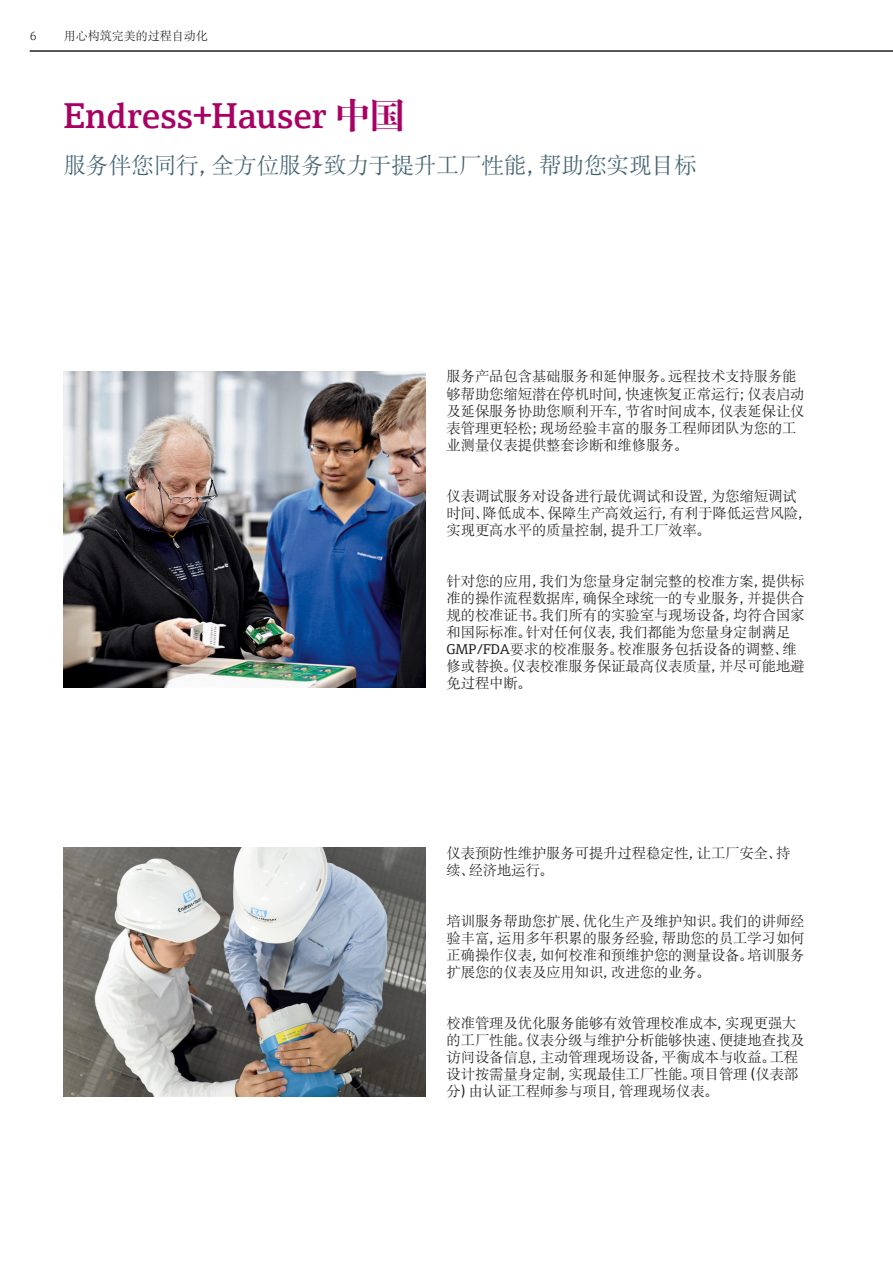
<style>
.page{position:relative;width:893px;height:1263px;background:#fff}
.page>*{position:absolute;margin:0;border:0;box-sizing:border-box;transform-origin:0 0}
.Inside_Headline{font:600 36px "E+H Serif";letter-spacing:.005em;color:#a70164}
.Copy_Default{font:22.5px "E+H Serif Asia ME";color:#446472}
.Infobox_Default{font:14.25px/17px "E+H Serif Asia ME";color:#231f20}
.t1{font:12px "E+H Serif Asia ME";color:#231f20}
.t2{font:300 12px "E+H Serif";color:#231f20}
.s1{font-family:"E+H Serif Asia ME";font-weight:700}
</style>
<div class="page">
<hr style="left:30px;top:51px;width:863px;height:1px;background:#231f20">
<img style="left:64px;top:371px;width:361px;height:317px">
<img style="left:64px;top:847px;width:361px;height:249px">
<p class="t2" style="left:30px;top:27px;width:8px">6</p>
<p class="t1" style="left:64px;top:27px;width:145px">用心构筑完美的过程自动化</p>
<p class="Inside_Headline" style="left:64px;top:88px;width:343px">Endress+Hauser <span class="s1">中国</span></p>
<p class="Copy_Default" style="left:64px;top:147px;width:634px">服务伴您同行，全方位服务致力于提升工厂性能，帮助您实现目标</p>
<p class="Infobox_Default" style="left:446px;top:368px;width:359px">服务产品包含基础服务和延伸服务。远程技术支持服务能够帮助您缩短潜在停机时间，快速恢复正常运行；仪表启动及延保服务协助您顺利开车，节省时间成本，仪表延保让仪表管理更轻松；现场经验丰富的服务工程师团队为您的工业测量仪表提供整套诊断和维修服务。</p>
<p class="Infobox_Default" style="left:446px;top:488px;width:367px">仪表调试服务对设备进行最优调试和设置，为您缩短调试时间、降低成本、保障生产高效运行，有利于降低运营风险，实现更高水平的质量控制，提升工厂效率。</p>
<p class="Infobox_Default" style="left:446px;top:573px;width:359px">针对您的应用，我们为您量身定制完整的校准方案，提供标准的操作流程数据库，确保全球统一的专业服务，并提供合规的校准证书。我们所有的实验室与现场设备，均符合国家和国际标准。针对任何仪表，我们都能为您量身定制满足<br>GMP/FDA要求的校准服务。校准服务包括设备的调整、维修或替换。仪表校准服务保证最高仪表质量，并尽可能地避免过程中断。</p>
<p class="Infobox_Default" style="left:446px;top:845px;width:345px">仪表预防性维护服务可提升过程稳定性，让工厂安全、持续、经济地运行。</p>
<p class="Infobox_Default" style="left:446px;top:913px;width:359px;text-align:justify">培训服务帮助您扩展、优化生产及维护知识。我们的讲师经验丰富，运用多年积累的服务经验，帮助您的员工学习如何正确操作仪表，如何校准和预维护您的测量设备。培训服务扩展您的仪表及应用知识，改进您的业务。</p>
<p class="Infobox_Default" style="left:446px;top:1015px;width:359px">校准管理及优化服务能够有效管理校准成本，实现更强大的工厂性能。仪表分级与维护分析能够快速、便捷地查找及访问设备信息，主动管理现场设备，平衡成本与收益。工程设计按需量身定制，实现最佳工厂性能。项目管理（仪表部分）由认证工程师参与项目，管理现场仪表。</p>
</div>
